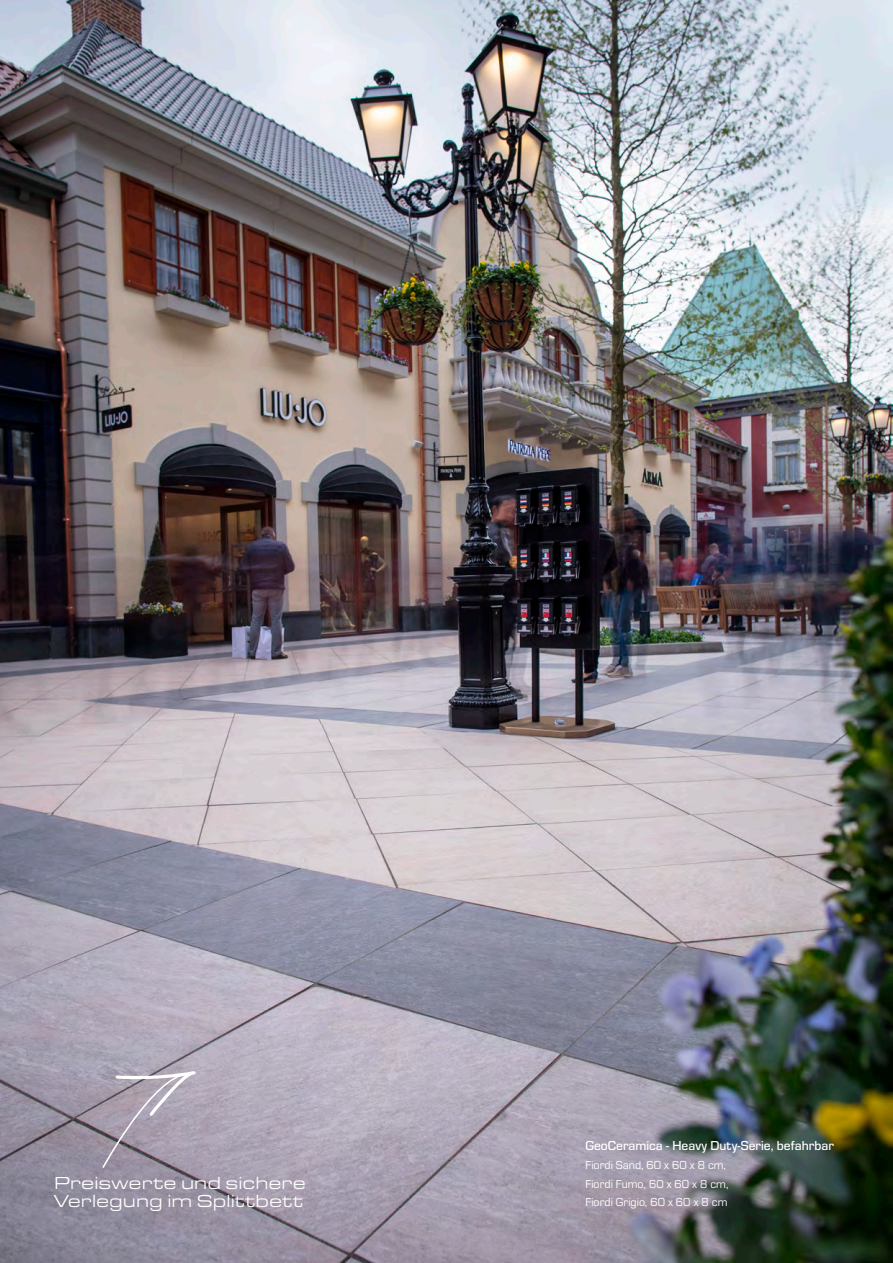
<style>
.page{position:relative;width:893px;height:1263px;background:#fff}
.page>*{position:absolute;margin:0;border:0;box-sizing:border-box;transform-origin:0 0}
.t1{font:18px/18px "Eurostile Ext";color:#fff}
.t2{font:500 13.5px "Eurostile";color:#fff}
.t3{font:12px/18.6px "Eurostile";color:#fff}
</style>
<div class="page">
<img style="left:0;top:0;width:893px;height:1263px">
<svg style="left:102px;top:1069px;width:96px;height:100px;background:#a9a0af"></svg>
<h1 class="t1" style="left:54px;top:1173px;width:253px">Preiswerte und sichere<br>Verlegung im Splittbett</h1>
<p class="t2" style="left:585px;top:1137px;width:250px">GeoCeramica - Heavy Duty-Serie, befahrbar</p>
<p class="t3" style="left:585px;top:1155px;width:145px">Fiordi Sand, 60 x 60 x 8 cm,<br>Fiordi Fumo, 60 x 60 x 8 cm,<br>Fiordi Grigio, 60 x 60 x 8 cm</p>
</div>
